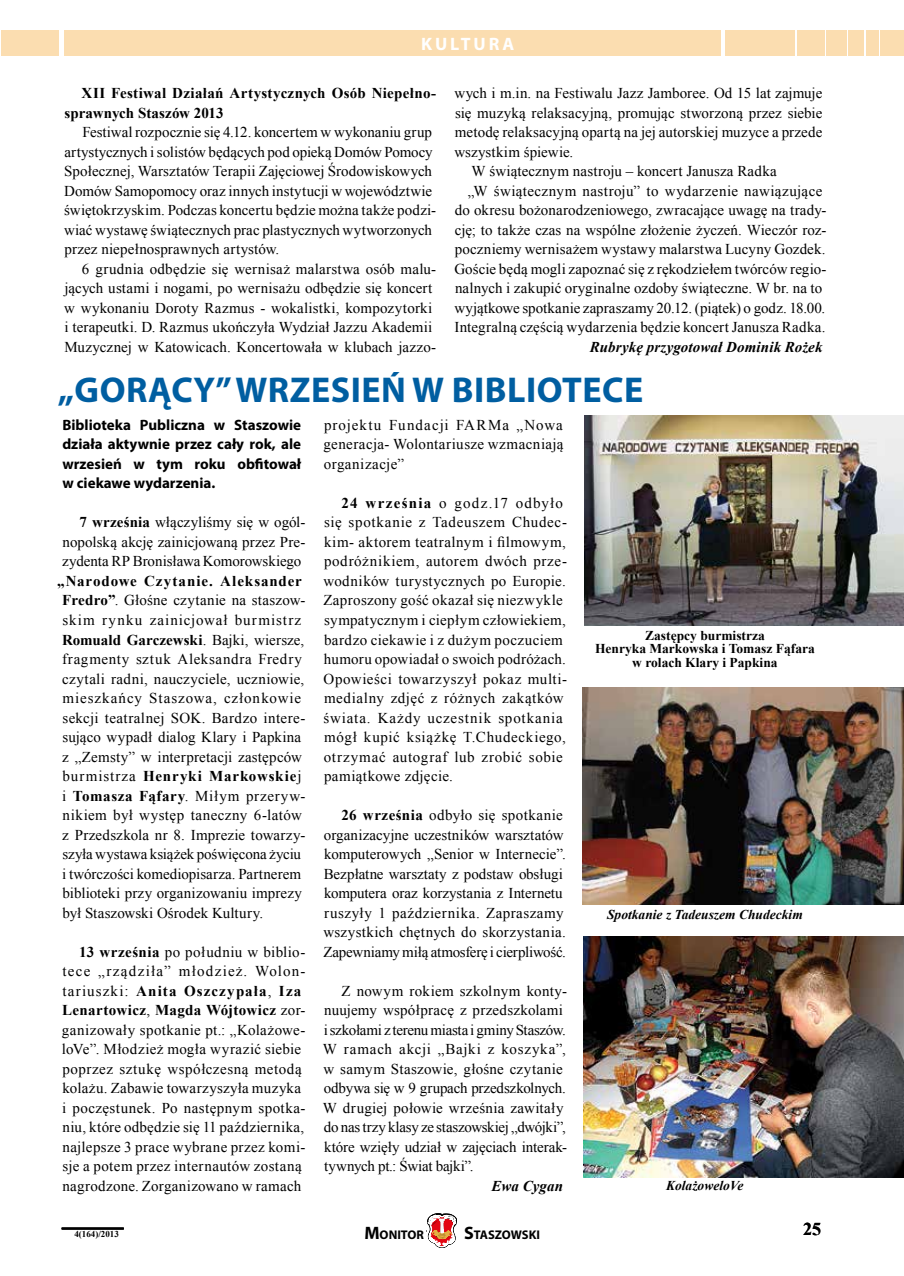
<style>
.page{position:relative;width:904px;height:1276px;background:#fff}
.page>*{position:absolute;margin:0;border:0;box-sizing:border-box;transform-origin:0 0}
.t1{font:700 36px "Myriad Pro";letter-spacing:.015em;color:#005ea1}
.t2{font:700 18px "Myriad Pro";letter-spacing:.16em;color:#fff}
.t3{font:700 18px "Times New Roman";color:#000}
.t4{font:15px/19.5px "Times New Roman";letter-spacing:.015em;color:#000}
.t5{font:15px/19.5px "Times New Roman";letter-spacing:.035em;color:#000}
.t6{font:700 15px/19.5px "Myriad Pro";color:#000;text-align:justify}
.t7{font:700 15px/19.5px "Times New Roman";letter-spacing:.01em;color:#000}
.t8{font:italic 700 15px "Times New Roman";letter-spacing:.005em;color:#000}
.t9{font:700 13.5px/13.5px "Times New Roman";color:#000;text-align:center}
.t10{font:italic 700 13.5px "Times New Roman";color:#000}
.t11{font:700 12.6px "Myriad Pro";color:#000}
.t12{font:700 9px "Times New Roman";color:#000}
.s1{font-weight:700}
.s2{font-size:18px}
</style>
<div class="page">
<svg style="left:427px;top:1213px;width:30px;height:34px"></svg>
<hr style="left:62px;top:1227px;width:62px;height:1px;background:#000">
<hr style="left:62px;top:1228px;width:62px;height:1px;background:#000">
<div style="left:65px;top:30px;width:656px;height:26px;background:#fbddb0"></div>
<div style="left:880px;top:30px;width:24px;height:26px;background:#fbddb0"></div>
<div style="left:866px;top:30px;width:12px;height:26px;background:#fbddb0"></div>
<div style="left:848px;top:30px;width:16px;height:26px;background:#fbddb0"></div>
<div style="left:725px;top:30px;width:69px;height:26px;background:#fbddb0"></div>
<div style="left:2px;top:30px;width:57px;height:26px;background:#fbddb0"></div>
<div style="left:826px;top:30px;width:20px;height:26px;background:#fbddb0"></div>
<div style="left:796px;top:30px;width:28px;height:26px;background:#fbddb0"></div>
<img style="left:585px;top:415px;width:319px;height:211px">
<img style="left:583px;top:687px;width:321px;height:217px">
<img style="left:583px;top:936px;width:321px;height:241px">
<p class="t2" style="left:421px;top:32px;width:95px">KULTURA</p>
<p class="t7" style="left:65px;top:83px;width:373px;text-indent:17px">XII Festiwal Działań Artystycznych Osób Niepełno&shy;sprawnych Staszów 2013</p>
<p class="t4" style="left:64px;top:122px;width:374px;text-indent:18px">Festiwal rozpocznie się 4.12. koncertem w wykonaniu grup artystycznych i solistów będących pod opieką Domów Pomocy Społecznej, Warsztatów Terapii Zajęciowej Środowiskowych Domów Samopomocy oraz innych instytucji w województwie świętokrzyskim. Podczas koncertu będzie można także podzi‑ wiać wystawę świątecznych prac plastycznych wytworzonych przez niepełnosprawnych artystów.</p>
<p class="t4" style="left:64px;top:259px;width:374px;text-indent:18px">6 grudnia odbędzie się wernisaż malarstwa osób malu‑ jących ustami i nogami, po wernisażu odbędzie się koncert w wykonaniu Doroty Razmus - wokalistki, kompozytorki i terapeutki. D. Razmus ukończyła Wydział Jazzu Akademii Muzycznej w Katowicach. Koncertowała w klubach jazzo‑</p>
<p class="t4" style="left:454px;top:83px;width:369px">wych i m.in. na Festiwalu Jazz Jamboree. Od 15 lat zajmuje</p>
<p class="t4" style="left:455px;top:103px;width:369px">się muzyką relaksacyjną, promując stworzoną przez siebie</p>
<p class="t4" style="left:455px;top:122px;width:369px">metodę relaksacyjną opartą na jej autorskiej muzyce a przede</p>
<p class="t4" style="left:454px;top:142px;width:120px">wszystkim śpiewie.</p>
<p class="t4" style="left:471px;top:161px;width:307px">W świątecznym nastroju – koncert Janusza Radka</p>
<p class="t4" style="left:467px;top:181px;width:356px">„W świątecznym nastroju” to wydarzenie nawiązujące</p>
<p class="t4" style="left:455px;top:200px;width:373px">do okresu bożonarodzeniowego, zwracające uwagę na trady‑</p>
<p class="t4" style="left:455px;top:220px;width:373px">cję; to także czas na wspólne złożenie życzeń. Wieczór roz‑</p>
<p class="t4" style="left:455px;top:239px;width:372px">poczniemy wernisażem wystawy malarstwa Lucyny Gozdek.</p>
<p class="t4" style="left:454px;top:259px;width:374px">Goście będą mogli zapoznać się z rękodziełem twórców regio‑</p>
<p class="t4" style="left:455px;top:278px;width:369px">nalnych i zakupić oryginalne ozdoby świąteczne. W br. na to</p>
<p class="t4" style="left:454px;top:298px;width:372px">wyjątkowe spotkanie zapraszamy 20.12. (piątek) o godz. 18.00.</p>
<p class="t4" style="left:454px;top:317px;width:372px">Integralną częścią wydarzenia będzie koncert Janusza Radka.</p>
<p class="t8" style="left:590px;top:336px;width:234px">Rubrykę przygotował Dominik Rożek</p>
<h1 class="t1" style="left:58px;top:366px;width:66px">„Gorąc</h1>
<h1 class="t1" style="left:194px;top:366px;width:451px">y” wrzesień w bibliotece</h1>
<p class="t6" style="left:62px;top:415px;width:240px">Biblioteka Publiczna w Staszowie działa aktywnie przez cały rok, ale wrzesień w tym roku obfitował w ciekawe wydarzenia.</p>
<p class="t4" style="left:62px;top:512px;width:245px;text-align:justify;text-indent:17px"><span class="s1">7 września</span> włączyliśmy się w ogól‑ nopolską akcję zainicjowaną przez Pre‑ zydenta RP Bronisława Komorowskiego</p>
<p class="t4" style="left:62px;top:571px;width:245px;text-indent:-5px"><span class="s1">„Narodowe Czytanie. Aleksander Fredro”</span>. Głośne czytanie na staszow‑ skim rynku zainicjował burmistrz <span class="s1">Romuald Garczewski</span>. Bajki, wiersze, fragmenty sztuk Aleksandra Fredry czytali radni, nauczyciele, uczniowie, mieszkańcy Staszowa, członkowie sekcji teatralnej SOK. Bardzo intere‑ sująco wypadł dialog Klary i Papkina z „Zemsty” w interpretacji zastępców burmistrza <span class="s1">Henryki Markowskie</span>j i <span class="s1">Tomasza Fąfary</span>. Miłym przeryw‑ nikiem był występ taneczny 6-latów z Przedszkola nr 8. Imprezie towarzy‑ szyła wystawa książek poświęcona życiu i twórczości komediopisarza. Partnerem biblioteki przy organizowaniu imprezy był Staszowski Ośrodek Kultury.</p>
<p class="t4" style="left:62px;top:941px;width:245px;text-indent:17px"><span class="s1">13 września</span> po południu w biblio‑ tece „rządziła” młodzież. Wolon‑ tariuszki: <span class="s1">Anita Oszczypała</span>, <span class="s1">Iza Lenartowicz</span>, <span class="s1">Magda Wójtowicz</span> zor‑ ganizowały spotkanie pt.: „Kolażowe‑ loVe”. Młodzież mogła wyrazić siebie poprzez sztukę współczesną metodą kolażu. Zabawie towarzyszyła muzyka i poczęstunek. Po następnym spotka‑ niu, które odbędzie się 11 października, najlepsze 3 prace wybrane przez komi‑ sje a potem przez internautów zostaną nagrodzone. Zorganizowano w ramach</p>
<p class="t4" style="left:323px;top:415px;width:241px;text-align:justify">projektu Fundacji FARMa „Nowa generacja- Wolontariusze wzmacniają organizacje”</p>
<p class="t5" style="left:323px;top:493px;width:245px;text-indent:18px"><span class="s1">24 września</span> o godz.17 odbyło się spotkanie z Tadeuszem Chudec‑ kim- aktorem teatralnym i filmowym, podróżnikiem, autorem dwóch prze‑ wodników turystycznych po Europie.<br>Zaproszony gość okazał się niezwykle sympatycznym i ciepłym człowiekiem, bardzo ciekawie i z dużym poczuciem humoru opowiadał o swoich podróżach.<br>Opowieści towarzyszył pokaz multi‑ medialny zdjęć z różnych zakątków świata. Każdy uczestnik spotkania mógł kupić książkę T.Chudeckiego, otrzymać autograf lub zrobić sobie pamiątkowe zdjęcie.</p>
<p class="t4" style="left:323px;top:805px;width:244px;text-indent:18px"><span class="s1">26 września</span> odbyło się spotkanie organizacyjne uczestników warsztatów komputerowych „Senior w Internecie”.<br>Bezpłatne warsztaty z podstaw obsługi komputera oraz korzystania z Internetu ruszyły 1 października. Zapraszamy wszystkich chętnych do skorzystania.<br>Zapewniamy miłą atmosferę i cierpliwość.</p>
<p class="t4" style="left:323px;top:980px;width:246px;text-indent:19px">Z nowym rokiem szkolnym konty‑ nuujemy współpracę z przedszkolami iszkołami z terenu miasta i gminy Staszów.<br>W ramach akcji „Bajki z koszyka”, w samym Staszowie, głośne czytanie odbywa się w 9 grupach przedszkolnych.<br>W drugiej połowie września zawitały do nas trzy klasy ze staszowskiej „dwójki”, które wzięły udział w zajęciach interak‑ tywnych pt.: Świat bajki”.</p>
<p class="t8" style="left:491px;top:1175px;width:73px">Ewa Cygan</p>
<p class="t9" style="left:595px;top:628px;width:221px">Zastępcy burmistrza<br>Henryka Markowska i Tomasz Fąfara w rolach Klary i Papkina</p>
<p class="t10" style="left:607px;top:904px;width:197px">Spotkanie z Tadeuszem Chudeckim</p>
<p class="t10" style="left:666px;top:1175px;width:79px">KolażoweloVe</p>
<p class="t12" style="left:74px;top:1227px;width:46px">4(164)/2013</p>
<p class="t11" style="left:364px;top:1226px;width:61px"><span class="s2">M</span>ONITOR</p>
<p class="t11" style="left:464px;top:1226px;width:77px"><span class="s2">S</span>TASZOWSKI</p>
<p class="t3" style="left:803px;top:1216px;width:19px">25</p>
</div>
